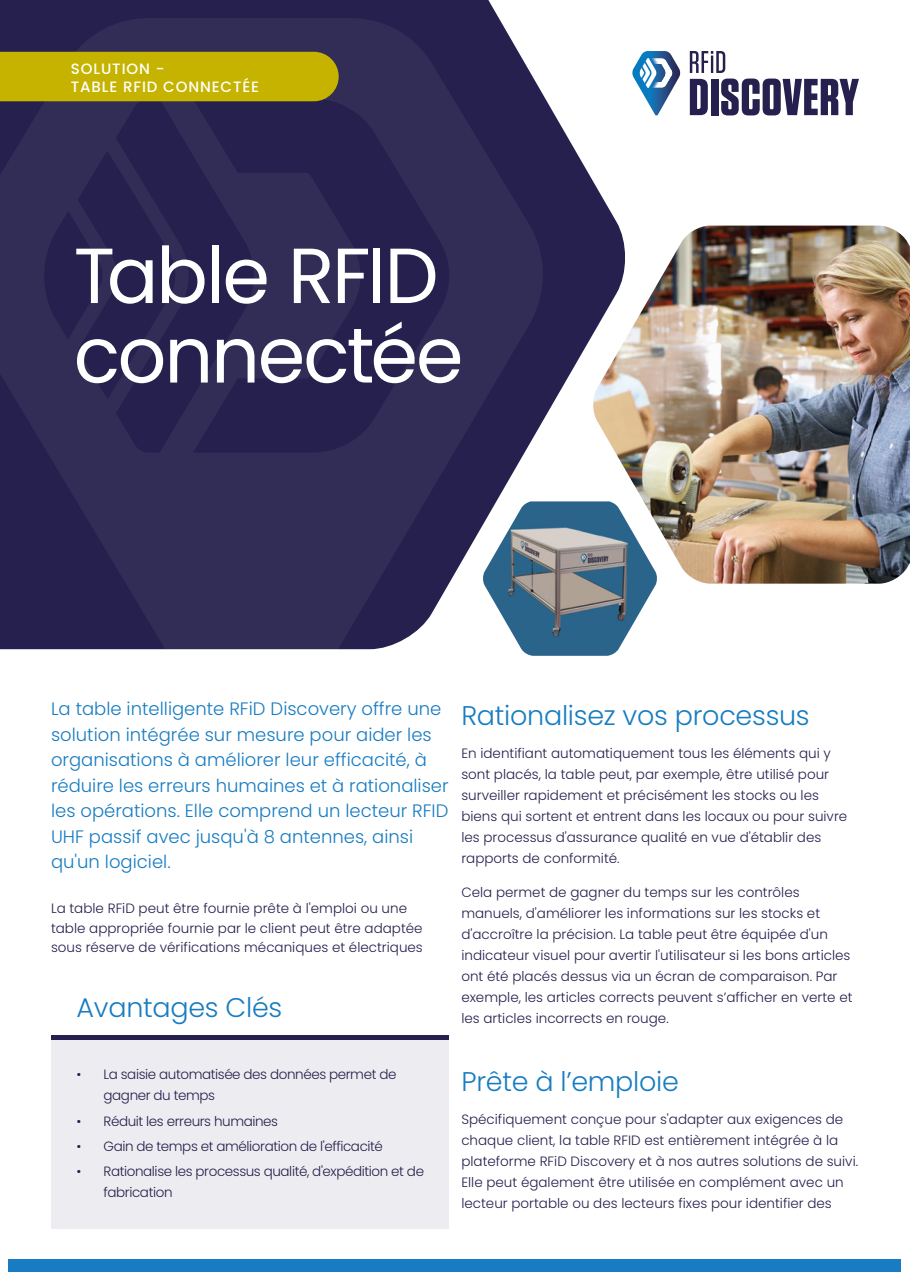
<style>
.page{position:relative;width:910px;height:1280px;background:#fff}
.page>*{position:absolute;margin:0;border:0;box-sizing:border-box;transform-origin:0 0}
.Texte{font:78px/79.5px "Poppins";letter-spacing:-.03em;color:#fff}
.Texte-2{font:300 27px "Poppins";letter-spacing:-.01em;color:#177cc1}
.Texte-3{font:300 18px/25.5px "Poppins";color:#177cc1}
.t1{font:500 15px "Poppins";letter-spacing:.06em;color:#fff}
.Texte-4{font:300 13.5px/21px "Poppins";color:#25204d}
.Texte-5{font:300 13.5px/21px "Poppins";letter-spacing:-.03em;color:#25204d}
</style>
<div class="page">
<img style="left:628px;top:226px;width:282px;height:358px">
<img style="left:521px;top:501px;width:136px;height:155px">
<svg style="left:0;top:0;width:628px;height:649px"></svg>
<svg style="left:0;top:18px;width:544px;height:631px;background:#332f59"></svg>
<svg style="left:690px;top:51px;width:35px;height:22px"></svg>
<svg style="left:690px;top:79px;width:18px;height:36px"></svg>
<div style="left:711px;top:79px;width:7px;height:36px;background:#25204d"></div>
<svg style="left:721px;top:79px;width:138px;height:36px"></svg>
<svg style="left:632px;top:51px;width:49px;height:65px"></svg>
<div style="left:9px;top:1259px;width:892px;height:12px;background:#177cc1"></div>
<div style="left:0;top:52px;width:339px;height:49px;background:#c5b300"></div>
<div style="left:51px;top:1035px;width:398px;height:194px;background:#ededf1"></div>
<div style="left:51px;top:1035px;width:398px;height:5px;background:#25204d"></div>
<p class="t1" style="left:71px;top:60px;width:95px">SOLUTION -</p>
<p class="t1" style="left:71px;top:78px;width:190px">TABLE RFID CONNECTÉE</p>
<p class="Texte" style="left:74px;top:236px;width:391px">Table RFID connectée</p>
<p class="Texte-3" style="left:51px;top:696px;width:399px">La table intelligente RFiD Discovery offre une solution intégrée sur mesure pour aider les organisations à améliorer leur efficacité, à réduire les erreurs humaines et à rationaliser les opérations. Elle comprend un lecteur RFID UHF passif avec jusqu'à 8 antennes, ainsi qu'un logiciel.</p>
<p class="Texte-4" style="left:51px;top:899px;width:373px;line-height:19.5px">La table RFiD peut être fournie prête à l'emploi ou une table appropriée fournie par le client peut être adaptée sous réserve de vérifications mécaniques et électriques</p>
<p class="Texte-2" style="left:77px;top:992px;width:207px">Avantages Clés</p>
<p class="Texte-2" style="left:461px;top:699px;width:350px">Rationalisez vos processus</p>
<p class="Texte-4" style="left:461px;top:743px;width:387px">En identifiant automatiquement tous les éléments qui y sont placés, la table peut, par exemple, être utilisé pour surveiller rapidement et précisément les stocks ou les biens qui sortent et entrent dans les locaux ou pour suivre les processus d'assurance qualité en vue d'établir des rapports de conformité.</p>
<p class="Texte-4" style="left:461px;top:882px;width:393px">Cela permet de gagner du temps sur les contrôles manuels, d'améliorer les informations sur les stocks et d'accroître la précision. La table peut être équipée d'un indicateur visuel pour avertir l'utilisateur si les bons articles ont été placés dessus via un écran de comparaison. Par exemple, les articles corrects peuvent s’afficher en verte et les articles incorrects en rouge.</p>
<p class="Texte-5" style="left:104px;top:1064px;width:294px;text-indent:-27px">• La saisie automatisée des données permet de gagner du temps</p>
<p class="Texte-5" style="left:77px;top:1110px;width:203px">• Réduit les erreurs humaines</p>
<p class="Texte-5" style="left:77px;top:1136px;width:308px">• Gain de temps et amélioration de l'efficacité</p>
<p class="Texte-5" style="left:104px;top:1161px;width:322px;text-indent:-27px">• Rationalise les processus qualité, d'expédition et de fabrication</p>
<p class="Texte-2" style="left:461px;top:1065px;width:219px">Prête à l’emploie</p>
<p class="Texte-4" style="left:461px;top:1109px;width:398px">Spécifiquement conçue pour s'adapter aux exigences de chaque client, la table RFID est entièrement intégrée à la plateforme RFiD Discovery et à nos autres solutions de suivi.<br>Elle peut également être utilisée en complément avec un lecteur portable ou des lecteurs fixes pour identifier des</p>
</div>
